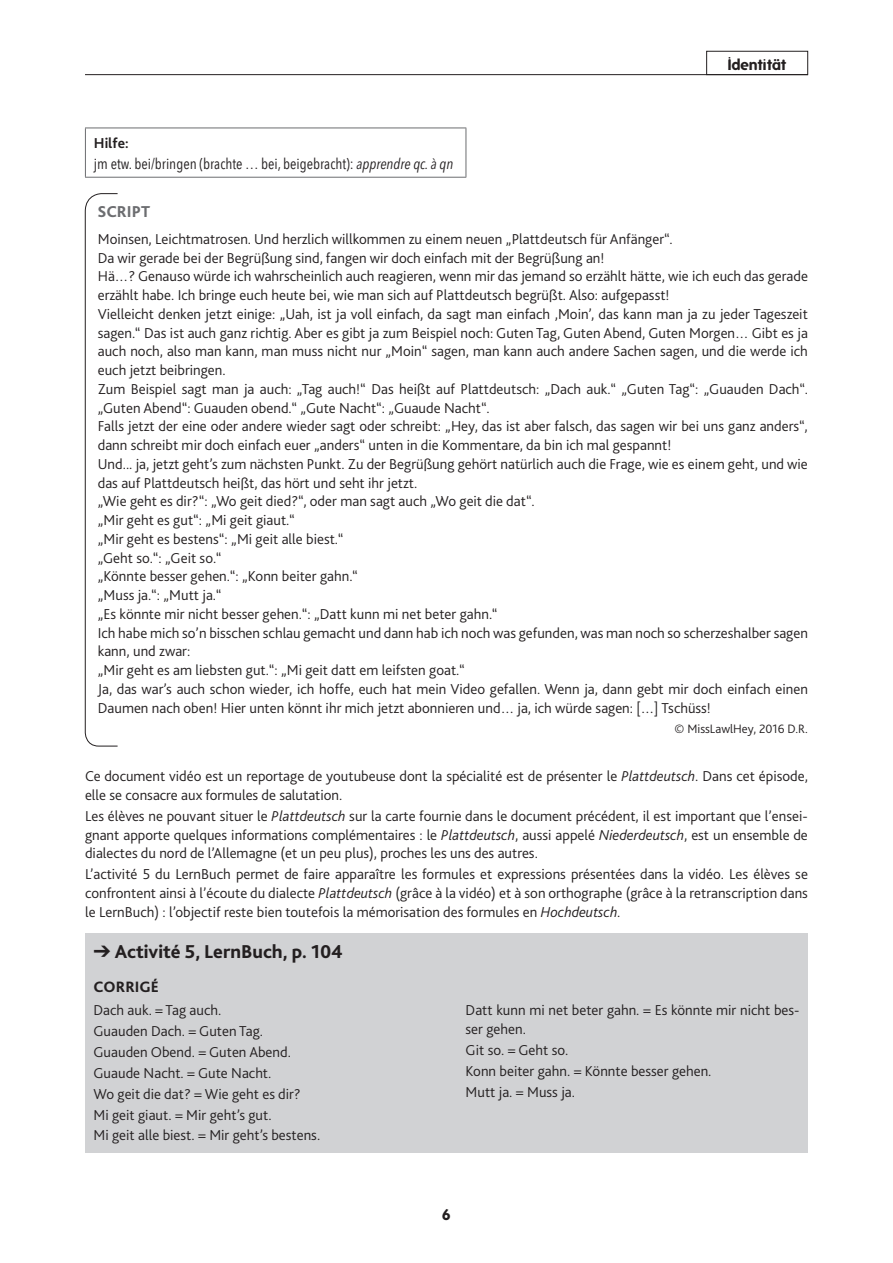
<style>
.page{position:relative;width:893px;height:1263px;background:#fff}
.page>*{position:absolute;margin:0;border:0;box-sizing:border-box;transform-origin:0 0}
.t1{font:800 19.5px "Bliss 2";color:#231f20}
.t2{font:800 16.5px "Bliss 2";color:#6c6d70}
.t3{font:800 15.75px "Bliss 2";color:#231f20}
.t4{font:300 15px/18.8px "Bliss 2";color:#231f20}
.t5{font:15px "Avenir Next Condensed";color:#231f20}
.t6{font:700 15px "Folks";color:#231f20}
.t7{font:700 15px "Bliss 2";color:#231f20}
.t8{font:300 12.75px "Bliss 2";color:#231f20}
.s1{font-family:"Avenir Next LT Pro";font-style:italic;font-stretch:condensed}
.s2{font-style:italic}
</style>
<div class="page">
<div style="left:85px;top:933px;width:723px;height:219px;background:#d1d2d4"></div>
<hr style="left:85px;top:74px;width:723px;height:1px;background:#231f20">
<hr style="left:85px;top:128px;width:381px;height:1px;background:#6c6d70">
<hr style="left:85px;top:128px;width:1px;height:49px;background:#6c6d70">
<hr style="left:466px;top:128px;width:1px;height:49px;background:#6c6d70">
<hr style="left:85px;top:177px;width:381px;height:1px;background:#6c6d70">
<svg style="left:85px;top:193px;width:33px;height:553px"></svg>
<div style="left:706px;top:51px;width:102px;height:24px;border:1px solid #231f20"></div>
<p class="t6" style="left:728px;top:56px;width:60px">Identität</p>
<p class="t7" style="left:94px;top:134px;width:36px">Hilfe:</p>
<p class="t5" style="left:94px;top:154px;width:361px">jm etw. bei/bringen (brachte … bei, beigebracht): <span class="s1">apprendre qc. à qn</span></p>
<p class="t2" style="left:97px;top:201px;width:54px">SCRIPT</p>
<p class="t4" style="left:98px;top:229px;width:712px">Moinsen, Leichtmatrosen. Und herzlich willkommen zu einem neuen „Plattdeutsch für Anfänger“.<br>Da wir gerade bei der Begrüßung sind, fangen wir doch einfach mit der Begrüßung an!<br>Hä…? Genauso würde ich wahrscheinlich auch reagieren, wenn mir das jemand so erzählt hätte, wie ich euch das gerade erzählt habe. Ich bringe euch heute bei, wie man sich auf Plattdeutsch begrüßt. Also: aufgepasst!<br>Vielleicht denken jetzt einige: „Uah, ist ja voll einfach, da sagt man einfach ‚Moin’, das kann man ja zu jeder Tageszeit sagen.“ Das ist auch ganz richtig. Aber es gibt ja zum Beispiel noch: Guten Tag, Guten Abend, Guten Morgen… Gibt es ja auch noch, also man kann, man muss nicht nur „Moin“ sagen, man kann auch andere Sachen sagen, und die werde ich euch jetzt beibringen.<br>Zum Beispiel sagt man ja auch: „Tag auch!“ Das heißt auf Plattdeutsch: „Dach auk.“ „Guten Tag“: „Guauden Dach“. „Guten Abend“: Guauden obend.“ „Gute Nacht“: „Guaude Nacht“.<br>Falls jetzt der eine oder andere wieder sagt oder schreibt: „Hey, das ist aber falsch, das sagen wir bei uns ganz anders“, dann schreibt mir doch einfach euer „anders“ unten in die Kommentare, da bin ich mal gespannt!<br>Und... ja, jetzt geht’s zum nächsten Punkt. Zu der Begrüßung gehört natürlich auch die Frage, wie es einem geht, und wie das auf Plattdeutsch heißt, das hört und seht ihr jetzt.<br>„Wie geht es dir?“: „Wo geit died?“, oder man sagt auch „Wo geit die dat“.<br>„Mir geht es gut“: „Mi geit giaut.“<br>„Mir geht es bestens“: „Mi geit alle biest.“<br>„Geht so.“: „Geit so.“<br>„Könnte besser gehen.“: „Konn beiter gahn.“<br>„Muss ja.“: „Mutt ja.“<br>„Es könnte mir nicht besser gehen.“: „Datt kunn mi net beter gahn.“<br>Ich habe mich so’n bisschen schlau gemacht und dann hab ich noch was gefunden, was man noch so scherzeshalber sagen kann, und zwar:<br>„Mir geht es am liebsten gut.“: „Mi geit datt em leifsten goat.“<br>Ja, das war’s auch schon wieder, ich hoffe, euch hat mein Video gefallen. Wenn ja, dann gebt mir doch einfach einen Daumen nach oben! Hier unten könnt ihr mich jetzt abonnieren und… ja, ich würde sagen: […] Tschüss!</p>
<p class="t8" style="left:674px;top:720px;width:135px">© MissLawlHey, 2016 D.R.</p>
<p class="t4" style="left:85px;top:766px;width:724px">Ce document vidéo est un reportage de youtubeuse dont la spécialité est de présenter le <span class="s2">Plattdeutsch</span>. Dans cet épisode, elle se consacre aux formules de salutation.</p>
<p class="t4" style="left:85px;top:806px;width:724px;text-align:justify">Les élèves ne pouvant situer le <span class="s2">Plattdeutsch</span> sur la carte fournie dans le document précédent, il est important que l’ensei&shy;gnant apporte quelques informations complémentaires : le <span class="s2">Plattdeutsch</span>, aussi appelé <span class="s2">Niederdeutsch</span>, est un ensemble de dialectes du nord de l’Allemagne (et un peu plus), proches les uns des autres.</p>
<p class="t4" style="left:85px;top:864px;width:724px;text-align:justify">L’activité 5 du LernBuch permet de faire apparaître les formules et expressions présentées dans la vidéo. Les élèves se confrontent ainsi à l’écoute du dialecte <span class="s2">Plattdeutsch</span> (grâce à la vidéo) et à son orthographe (grâce à la retranscription dans le LernBuch) : l’objectif reste bien toutefois la mémorisation des formules en <span class="s2">Hochdeutsch</span>.</p>
<h1 class="t1" style="left:94px;top:940px;width:251px">➔ Activité 5, LernBuch, p. 104</h1>
<p class="t3" style="left:94px;top:977px;width:67px">CORRIGÉ</p>
<p class="t4" style="left:94px;top:999px;width:228px;line-height:20.9px">Dach auk. = Tag auch.<br>Guauden Dach. = Guten Tag.<br>Guauden Obend. = Guten Abend.<br>Guaude Nacht. = Gute Nacht.<br>Wo geit die dat? = Wie geht es dir?<br>Mi geit giaut. = Mir geht’s gut.<br>Mi geit alle biest. = Mir geht’s bestens.</p>
<p class="t4" style="left:466px;top:1000px;width:335px">Datt kunn mi net beter gahn. = Es könnte mir nicht bes&shy;ser gehen.</p>
<p class="t4" style="left:466px;top:1039px;width:247px;line-height:20.9px">Git so. = Geht so.<br>Konn beiter gahn. = Könnte besser gehen.<br>Mutt ja. = Muss ja.</p>
<p class="t6" style="left:442px;top:1205px;width:10px">6</p>
</div>
